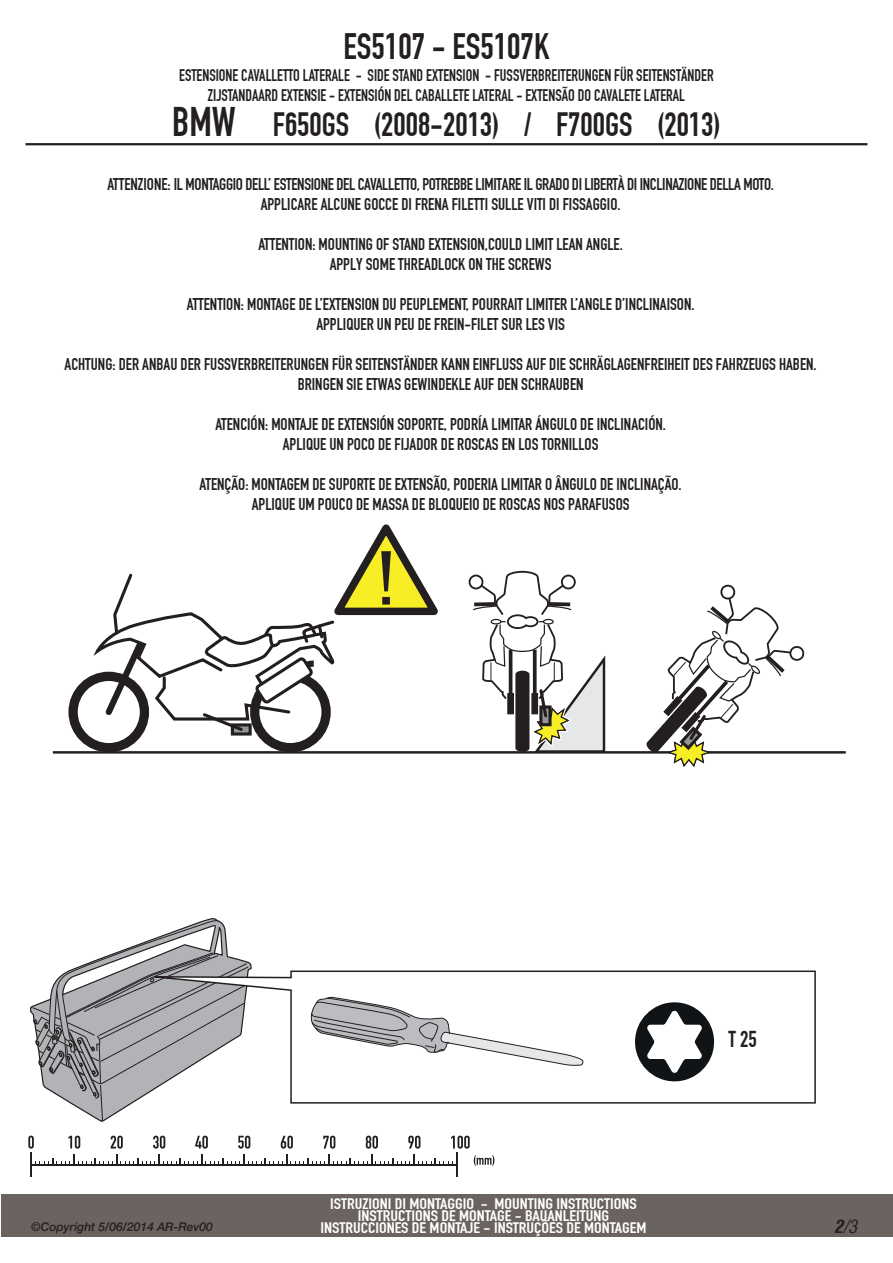
<style>
.page{position:relative;width:893px;height:1263px;background:#fff}
.page>*{position:absolute;margin:0;border:0;box-sizing:border-box;transform-origin:0 0}
.t1{font:36px "DIN Engschrift Alternate";color:#231f20}
.t2{font:33px "DIN Engschrift Alternate";color:#231f20}
.t3{font:22.5px "DIN Engschrift Alternate";color:#231f20}
.t4{font:italic condensed 18px "Helvetica";color:#231f20}
.t5{font:16.65px/20.1px "DIN Engschrift Alternate";color:#231f20;text-align:center}
.t6{font:16.65px/20.1px "DIN Engschrift Alternate";letter-spacing:-.02em;color:#231f20;text-align:center}
.t7{font:16.5px/19.8px "DIN Engschrift Alternate";color:#231f20;text-align:center;scale:.95 1}
.t8{font:15px/12px "DIN Engschrift Alternate";color:#fff;text-align:center;scale:1.2 1}
.t9{font:italic 500 12px "Helvetica Neue";color:#231f20}
.s1{font-size:40.5px}
.s2{font-weight:700}
</style>
<div class="page">
<div style="left:1px;top:1194px;width:891px;height:43px;background:#6b6360"></div>
<hr style="left:26px;top:143px;width:841px;height:2px;background:#231f20">
<svg style="left:28px;top:1135px;width:466px;height:42px"></svg>
<svg style="left:30px;top:918px;width:221px;height:204px"></svg>
<svg style="left:122px;top:970px;width:694px;height:134px"></svg>
<svg style="left:635px;top:1002px;width:79px;height:79px"></svg>
<svg style="left:307px;top:996px;width:278px;height:70px"></svg>
<div style="left:469px;top:575px;width:14px;height:14px;border:2px solid #231f20;border-radius:50%"></div>
<div style="left:231px;top:723px;width:21px;height:12px;border:3px solid #231f20"></div>
<div style="left:68px;top:672px;width:81px;height:80px;border:9px solid #231f20;border-radius:50%"></div>
<div style="left:250px;top:672px;width:81px;height:80px;border:9px solid #231f20;border-radius:50%"></div>
<hr style="left:53px;top:751px;width:793px;height:3px;background:#231f20">
<svg style="left:94px;top:524px;width:344px;height:209px"></svg>
<svg style="left:470px;top:570px;width:137px;height:184px"></svg>
<svg style="left:646px;top:584px;width:161px;height:183px"></svg>
<h1 class="t1" style="left:344px;top:25px;width:207px">ES5107 - ES5107K</h1>
<p class="t7" style="left:179px;top:65px;width:564px">ESTENSIONE CAVALLETTO LATERALE - SIDE STAND EXTENSION - FUSSVERBREITERUNGEN FÜR SEITENSTÄNDER<br>ZIJSTANDAARD EXTENSIE - EXTENSIÓN DEL CABALLETE LATERAL - EXTENSÃO DO CAVALETE LATERAL</p>
<h2 class="t2" style="left:172px;top:106px;width:550px"><span class="s1">BMW</span> F650GS (2008-2013) / F700GS (2013)</h2>
<p class="t6" style="left:107px;top:174px;width:668px">ATTENZIONE: IL MONTAGGIO DELL’ ESTENSIONE DEL CAVALLETTO, POTREBBE LIMITARE IL GRADO DI LIBERTÀ DI INCLINAZIONE DELLA MOTO.<br>APPLICARE ALCUNE GOCCE DI FRENA FILETTI SULLE VITI DI FISSAGGIO.</p>
<p class="t5" style="left:258px;top:234px;width:366px">ATTENTION: MOUNTING OF STAND EXTENSION,COULD LIMIT LEAN ANGLE.<br>APPLY SOME THREADLOCK ON THE SCREWS</p>
<p class="t5" style="left:187px;top:294px;width:509px">ATTENTION: MONTAGE DE L’EXTENSION DU PEUPLEMENT, POURRAIT LIMITER L’ANGLE D’INCLINAISON.<br>APPLIQUER UN PEU DE FREIN-FILET SUR LES VIS</p>
<p class="t5" style="left:65px;top:354px;width:754px">ACHTUNG: DER ANBAU DER FUSSVERBREITERUNGEN FÜR SEITENSTÄNDER KANN EINFLUSS AUF DIE SCHRÄGLAGENFREIHEIT DES FAHRZEUGS HABEN.<br>BRINGEN SIE ETWAS GEWINDEKLE AUF DEN SCHRAUBEN</p>
<p class="t5" style="left:215px;top:414px;width:452px">ATENCIÓN: MONTAJE DE EXTENSIÓN SOPORTE, PODRÍA LIMITAR ÁNGULO DE INCLINACIÓN.<br>APLIQUE UN POCO DE FIJADOR DE ROSCAS EN LOS TORNILLOS</p>
<p class="t5" style="left:200px;top:475px;width:484px">ATENÇÃO: MONTAGEM DE SUPORTE DE EXTENSÃO, PODERIA LIMITAR O ÂNGULO DE INCLINAÇÃO.<br>APLIQUE UM POUCO DE MASSA DE BLOQUEIO DE ROSCAS NOS PARAFUSOS</p>
<p class="t9" style="left:31px;top:1220px;width:183px">©Copyright 5/06/2014 AR-Rev00</p>
<p class="t8" style="left:320px;top:1197px;width:273px">ISTRUZIONI DI MONTAGGIO - MOUNTING INSTRUCTIONS<br>INSTRUCTIONS DE MONTAGE - BAUANLEITUNG<br>INSTRUCCIONES DE MONTAJE - INSTRUÇÕES DE MONTAGEM</p>
<h3 class="t3" style="left:729px;top:1025px;width:30px">T 25</h3>
<p class="t4" style="left:834px;top:1215px;width:25px"><span class="s2">2</span>/3</p>
</div>
